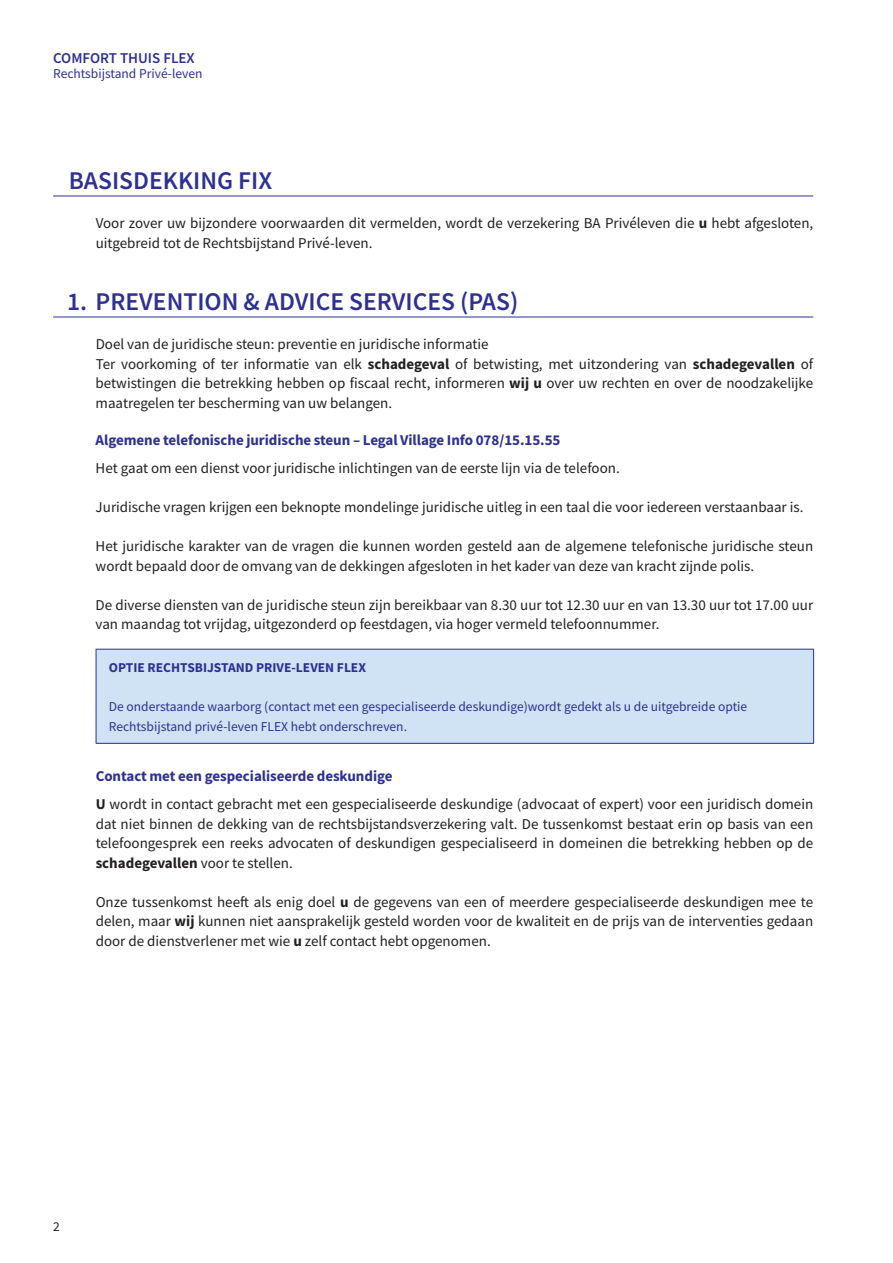
<style>
.page{position:relative;width:893px;height:1263px;background:#fff}
.page>*{position:absolute;margin:0;border:0;box-sizing:border-box;transform-origin:0 0}
.t1{font:600 25.5px "Source Sans Pro";color:#2e3092}
.t2{font:15px/19.5px "Source Sans Pro";color:#231f20}
.t3{font:700 15px "Source Sans Pro";letter-spacing:-.005em;color:#2e3092}
.t4{font:600 15px "Source Sans Pro";color:#2e3092}
.t5{font:13.5px/19.5px "Source Sans Pro";color:#2e3092}
.t6{font:700 13.5px "Source Sans Pro";color:#2e3092}
.t7{font:13.5px "Source Sans Pro";color:#231f20}
.s1{font-weight:700}
.s2{font-weight:700;color:#2e3092}
</style>
<div class="page">
<hr style="left:53px;top:196px;width:760px;height:1px;background:#2e3092">
<hr style="left:53px;top:317px;width:760px;height:1px;background:#2e3092">
<div style="left:96px;top:649px;width:718px;height:94px;background:#cfe3f4"></div>
<hr style="left:96px;top:649px;width:718px;height:1px;background:#2e3092">
<hr style="left:96px;top:649px;width:1px;height:94px;background:#2e3092">
<hr style="left:813px;top:649px;width:1px;height:94px;background:#2e3092">
<hr style="left:96px;top:743px;width:718px;height:1px;background:#2e3092">
<p class="t4" style="left:53px;top:49px;width:143px">COMFORT THUIS FLEX</p>
<p class="t5" style="left:53px;top:64px;width:151px">Rechtsbijstand Privé-leven</p>
<h1 class="t1" style="left:69px;top:164px;width:205px">BASISDEKKING FIX</h1>
<p class="t2" style="left:96px;top:213px;width:719px">Voor zover uw bijzondere voorwaarden dit vermelden, wordt de verzekering BA Privéleven die <span class="s1">u</span> hebt afgesloten, uitgebreid tot de Rechtsbijstand Privé-leven.</p>
<h1 class="t1" style="left:67px;top:285px;width:453px">1. PREVENTION &amp; ADVICE SERVICES (PAS)</h1>
<p class="t2" style="left:96px;top:334px;width:719px">Doel van de juridische steun: preventie en juridische informatie<br>Ter voorkoming of ter informatie van elk <span class="s1">schadegeval</span> of betwisting, met uitzondering van <span class="s1">schadegevallen</span> of betwistingen die betrekking hebben op fiscaal recht, informeren <span class="s1">wij u</span> over uw rechten en over de noodzakelijke maatregelen ter bescherming van uw belangen.</p>
<p class="t3" style="left:96px;top:430px;width:466px">Algemene telefonische juridische steun – Legal Village Info 078/15.15.55</p>
<p class="t2" style="left:96px;top:458px;width:526px">Het gaat om een dienst voor juridische inlichtingen van de eerste lijn via de telefoon.</p>
<p class="t2" style="left:96px;top:497px;width:709px">Juridische vragen krijgen een beknopte mondelinge juridische uitleg in een taal die voor iedereen verstaanbaar is.</p>
<p class="t2" style="left:96px;top:536px;width:719px">Het juridische karakter van de vragen die kunnen worden gesteld aan de algemene telefonische juridische steun wordt bepaald door de omvang van de dekkingen afgesloten in het kader van deze van kracht zijnde polis.</p>
<p class="t2" style="left:96px;top:595px;width:719px">De diverse diensten van de juridische steun zijn bereikbaar van 8.30 uur tot 12.30 uur en van 13.30 uur tot 17.00 uur van maandag tot vrijdag, uitgezonderd op feestdagen, via hoger vermeld telefoonnummer.</p>
<p class="t6" style="left:109px;top:658px;width:259px">OPTIE RECHTSBIJSTAND PRIVE-LEVEN FLEX</p>
<p class="t5" style="left:109px;top:697px;width:640px">De onderstaande waarborg (contact met een gespecialiseerde deskundige)wordt gedekt als u de uitgebreide optie<br>Rechtsbijstand privé-leven FLEX hebt onderschreven.</p>
<p class="t2" style="left:96px;top:762px;width:719px;line-height:28px"><span class="s2">Contact met een gespecialiseerde deskundige<br></span><span class="s1">U</span> wordt in contact gebracht met een gespecialiseerde deskundige (advocaat of expert) voor een juridisch domein</p>
<p class="t2" style="left:96px;top:814px;width:719px;text-align:justify">dat niet binnen de dekking van de rechtsbijstandsverzekering valt. De tussenkomst bestaat erin op basis van een telefoongesprek een reeks advocaten of deskundigen gespecialiseerd in domeinen die betrekking hebben op de <span class="s1">schadegevallen</span> voor te stellen.</p>
<p class="t2" style="left:96px;top:892px;width:719px;text-align:justify">Onze tussenkomst heeft als enig doel <span class="s1">u</span> de gegevens van een of meerdere gespecialiseerde deskundigen mee te delen, maar <span class="s1">wij</span> kunnen niet aansprakelijk gesteld worden voor de kwaliteit en de prijs van de interventies gedaan door de dienstverlener met wie <span class="s1">u</span> zelf contact hebt opgenomen.</p>
<p class="t7" style="left:53px;top:1218px;width:8px">2</p>
</div>
